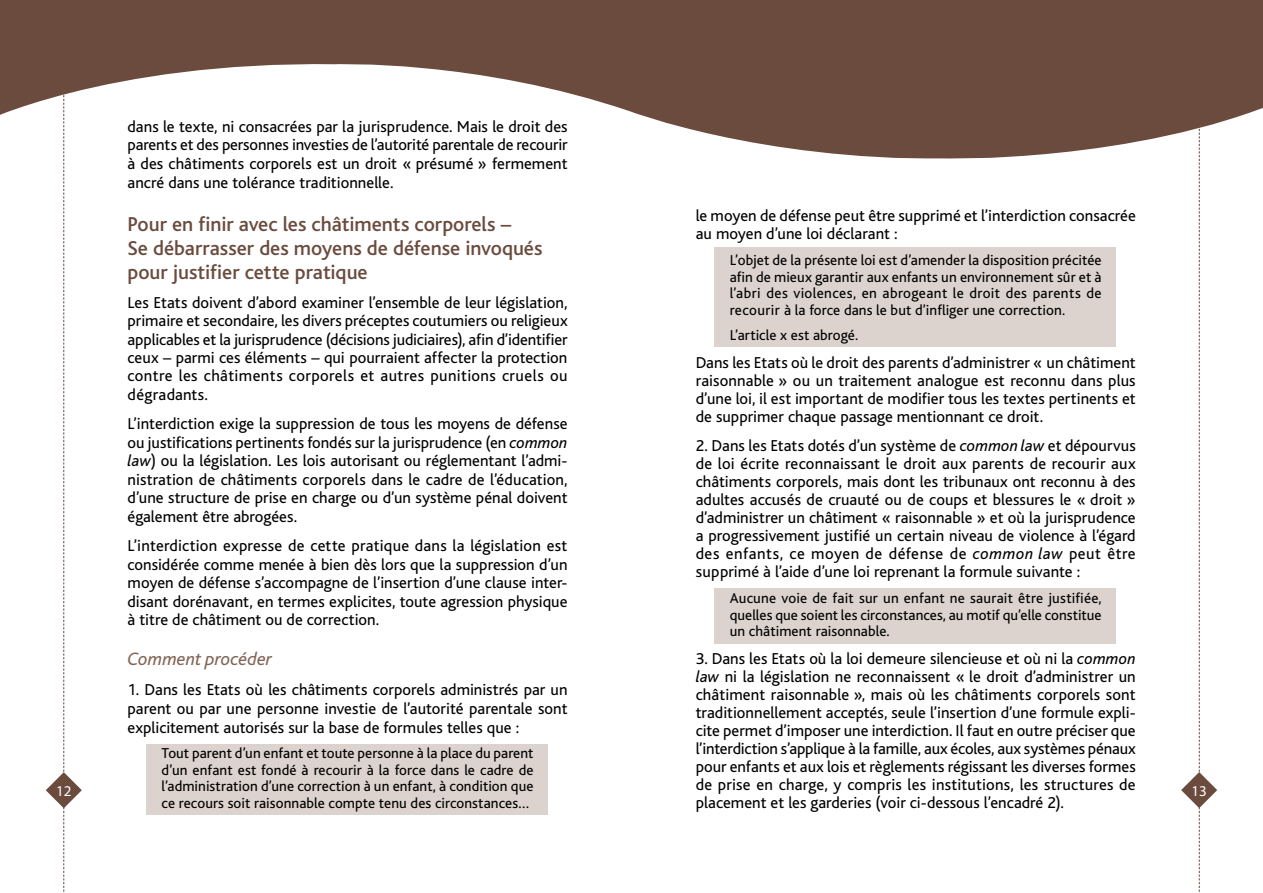
<style>
.page{position:relative;width:1263px;height:893px;background:#fff}
.page>*{position:absolute;margin:0;border:0;box-sizing:border-box;transform-origin:0 0}
.t1{font:500 21px/24px "Bliss";color:#6a4b3e}
.t2{font:italic 18.75px "Bliss";color:#826659}
.t3{font:16.5px/18px "Bliss";letter-spacing:.005em;color:#000;text-align:justify}
.t4{font:15px/16.5px "Bliss";letter-spacing:.005em;color:#000;text-align:justify}
.t5{font:15px "Myriad Pro";color:#fff}
.s1{font-style:italic}
</style>
<div class="page">
<div style="left:714px;top:247px;width:402px;height:100px;background:#dcd3ce"></div>
<div style="left:146px;top:744px;width:402px;height:70px;background:#dcd3ce"></div>
<div style="left:714px;top:588px;width:402px;height:56px;background:#dcd3ce"></div>
<svg style="left:0;top:0;width:1263px;height:158px;fill:#6a4b3e"></svg>
<svg style="left:46px;top:84px;width:36px;height:808px"></svg>
<svg style="left:1181px;top:84px;width:36px;height:808px"></svg>
<p class="t3" style="left:128px;top:117px;width:442px;line-height:18.8px">dans le texte, ni consacrées par la jurisprudence. Mais le droit des parents et des personnes investies de l’autorité parentale de recourir à des châtiments corporels est un droit « présumé » fermement ancré dans une tolérance traditionnelle.</p>
<p class="t1" style="left:128px;top:212px;width:416px">Pour en finir avec les châtiments corporels –<br>Se débarrasser des moyens de défense invoqués pour justifier cette pratique</p>
<p class="t3" style="left:128px;top:293px;width:441px;line-height:18.5px">Les Etats doivent d’abord examiner l’ensemble de leur législation, primaire et secondaire, les divers préceptes coutumiers ou religieux applicables et la jurisprudence (décisions judiciaires), afin d’identifier ceux – parmi ces éléments – qui pourraient affecter la protection contre les châtiments corporels et autres punitions cruels ou dégradants.</p>
<p class="t3" style="left:128px;top:415px;width:442px;line-height:18.5px">L’interdiction exige la suppression de tous les moyens de défense ou justifications pertinents fondés sur la jurisprudence (en <span class="s1">common law</span>) ou la législation. Les lois autorisant ou réglementant l’admi&shy;nistration de châtiments corporels dans le cadre de l’éducation, d’une structure de prise en charge ou d’un système pénal doivent également être abrogées.</p>
<p class="t3" style="left:128px;top:537px;width:442px;line-height:18.5px">L’interdiction expresse de cette pratique dans la législation est considérée comme menée à bien dès lors que la suppression d’un moyen de défense s’accompagne de l’insertion d’une clause inter&shy;disant dorénavant, en termes explicites, toute agression physique à titre de châtiment ou de correction.</p>
<p class="t2" style="left:128px;top:650px;width:146px">Comment procéder</p>
<p class="t3" style="left:128px;top:680px;width:442px;line-height:19px">1. Dans les Etats où les châtiments corporels administrés par un parent ou par une personne investie de l’autorité parentale sont explicitement autorisés sur la base de formules telles que :</p>
<p class="t4" style="left:162px;top:746px;width:373px">Tout parent d’un enfant et toute personne à la place du parent d’un enfant est fondé à recourir à la force dans le cadre de l’administration d’une correction à un enfant, à condition que ce recours soit raisonnable compte tenu des circonstances…</p>
<p class="t3" style="left:696px;top:207px;width:442px">le moyen de défense peut être supprimé et l’interdiction consacrée au moyen d’une loi déclarant :</p>
<p class="t4" style="left:730px;top:252px;width:373px">L’objet de la présente loi est d’amender la disposition précitée afin de mieux garantir aux enfants un environnement sûr et à l’abri des violences, en abrogeant le droit des parents de recourir à la force dans le but d’infliger une correction.</p>
<p class="t4" style="left:730px;top:327px;width:130px">L’article x est abrogé.</p>
<p class="t3" style="left:696px;top:354px;width:441px">Dans les Etats où le droit des parents d’administrer « un châtiment raisonnable » ou un traitement analogue est reconnu dans plus d’une loi, il est important de modifier tous les textes pertinents et de supprimer chaque passage mentionnant ce droit.</p>
<p class="t3" style="left:696px;top:437px;width:442px">2. Dans les Etats dotés d’un système de <span class="s1">common law</span> et dépourvus de loi écrite reconnaissant le droit aux parents de recourir aux châtiments corporels, mais dont les tribunaux ont reconnu à des adultes accusés de cruauté ou de coups et blessures le « droit » d’administrer un châtiment « raisonnable » et où la jurisprudence a progressivement justifié un certain niveau de violence à l’égard des enfants, ce moyen de défense de <span class="s1">common law</span> peut être supprimé à l’aide d’une loi reprenant la formule suivante :</p>
<p class="t4" style="left:730px;top:590px;width:373px">Aucune voie de fait sur un enfant ne saurait être justifiée, quelles que soient les circonstances, au motif qu’elle constitue un châtiment raisonnable.</p>
<p class="t3" style="left:696px;top:650px;width:442px">3. Dans les Etats où la loi demeure silencieuse et où ni la <span class="s1">common law</span> ni la législation ne reconnaissent « le droit d’administrer un châtiment raisonnable », mais où les châtiments corporels sont traditionnellement acceptés, seule l’insertion d’une formule expli&shy;cite permet d’imposer une interdiction. Il faut en outre préciser que l’interdiction s’applique à la famille, aux écoles, aux systèmes pénaux pour enfants et aux lois et règlements régissant les diverses formes de prise en charge, y compris les institutions, les structures de placement et les garderies (voir ci-dessous l’encadré 2).</p>
<p class="t5" style="left:56px;top:781px;width:15px">12</p>
<p class="t5" style="left:1191px;top:781px;width:15px">13</p>
</div>
